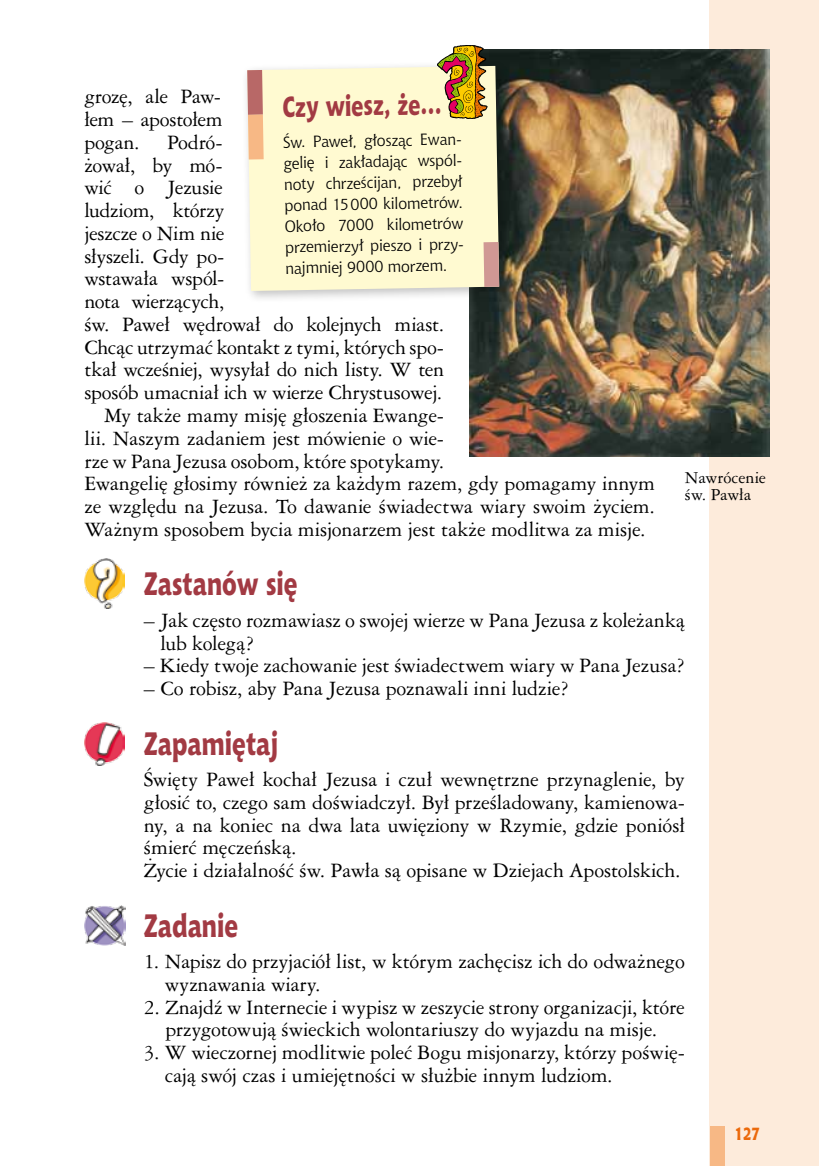
<style>
.page{position:relative;width:819px;height:1166px;background:#fff}
.page>*{position:absolute;margin:0;border:0;box-sizing:border-box;transform-origin:0 0}
.t1{font:31.5px "Chianti X Bd PL";color:#a23a43;scale:.75 1}
.t2{font:28px "Chianti X Bd PL";color:#a23a43;scale:.75 1}
.t3{font:19.25px/22.8px "Ameri Garmnd PL";letter-spacing:-.01em;color:#000}
.t4{font:19.25px "Ameri Garmnd PL";letter-spacing:-.03em;color:#000}
.t5{font:17.5px "Chianti X Bd PL";color:#eb690b;scale:.75 1}
.t6{font:15.75px/21px "Chianti PL";color:#000}
.t7{font:15.75px/17.5px "Ameri Garmnd PL";letter-spacing:-.005em;color:#000}
</style>
<div class="page">
<div style="left:709px;top:0;width:110px;height:1166px;background:#fdebdb"></div>
<div style="left:709px;top:1126px;width:15px;height:40px;background:#f7b885"></div>
<img style="left:469px;top:50px;width:300px;height:406px">
<img style="left:84px;top:722px;width:40px;height:43px">
<img style="left:84px;top:905px;width:41px;height:41px">
<img style="left:84px;top:558px;width:40px;height:51px">
<div style="left:241px;top:60px;width:271px;height:244px;background:#000;opacity:.25"></div>
<div style="left:247px;top:66px;width:252px;height:225px;background:#fffad1"></div>
<svg style="left:483px;top:242px;width:16px;height:45px"></svg>
<svg style="left:247px;top:70px;width:17px;height:89px;background:#db9c82"></svg>
<svg style="left:437px;top:45px;width:50px;height:74px;background:#bd944b"></svg>
<p class="t3" style="left:84px;top:85px;width:140px">grozę, ale Paw&shy;łem – apostołem pogan.</p>
<h2 class="t2" style="left:282px;top:89px;width:213px;rotate:-1deg">Czy wiesz, że…</h2>
<p class="t6" style="left:283px;top:131px;width:183px;rotate:-1deg">Św. Paweł, głosząc Ewan&shy;gelię i zakładając wspól&shy;noty chrześcijan, przebył ponad 15000 kilometrów.<br>Około 7000 kilometrów przemierzył pieszo i przy&shy;najmniej 9000 morzem.</p>
<p class="t3" style="left:167px;top:130px;width:57px">Podró-</p>
<p class="t4" style="left:84px;top:152px;width:140px">żował, by mó-</p>
<p class="t3" style="left:84px;top:176px;width:140px">wić o Jezusie</p>
<p class="t3" style="left:84px;top:199px;width:142px">ludziom, którzy</p>
<p class="t3" style="left:84px;top:221px;width:142px">jeszcze o Nim nie</p>
<p class="t3" style="left:84px;top:244px;width:141px">słyszeli. Gdy po-</p>
<p class="t3" style="left:84px;top:267px;width:142px">wstawała wspól-</p>
<p class="t3" style="left:84px;top:290px;width:142px">nota wierzących,</p>
<p class="t3" style="left:84px;top:312px;width:361px">św. Paweł wędrował do kolejnych miast.</p>
<p class="t3" style="left:84px;top:335px;width:359px">Chcąc utrzymać kontakt z tymi, których spo-</p>
<p class="t3" style="left:84px;top:358px;width:361px">tkał wcześniej, wysyłał do nich listy. W ten</p>
<p class="t3" style="left:84px;top:381px;width:359px">sposób umacniał ich w wierze Chrystusowej.</p>
<p class="t3" style="left:104px;top:403px;width:341px">My także mamy misję głoszenia Ewange-</p>
<p class="t3" style="left:84px;top:426px;width:361px">lii. Naszym zadaniem jest mówienie o wie-</p>
<p class="t3" style="left:84px;top:449px;width:361px">rze w Pana Jezusa osobom, które spotykamy.</p>
<p class="t3" style="left:84px;top:472px;width:572px">Ewangelię głosimy również za każdym razem, gdy pomagamy innym</p>
<p class="t3" style="left:84px;top:494px;width:572px">ze względu na Jezusa. To dawanie świadectwa wiary swoim życiem.</p>
<p class="t3" style="left:84px;top:517px;width:562px">Ważnym sposobem bycia misjonarzem jest także modlitwa za misje.</p>
<h1 class="t1" style="left:144px;top:564px;width:206px">Zastanów się</h1>
<p class="t3" style="left:160px;top:608px;width:526px;text-indent:-16px">– Jak często rozmawiasz o swojej wierze w Pana Jezusa z koleżanką lub kolegą?</p>
<p class="t3" style="left:144px;top:654px;width:542px">– Kiedy twoje zachowanie jest świadectwem wiary w Pana Jezusa?</p>
<p class="t3" style="left:144px;top:676px;width:426px">– Co robisz, aby Pana Jezusa poznawali inni ludzie?</p>
<h1 class="t1" style="left:144px;top:723px;width:181px">Zapamiętaj</h1>
<p class="t3" style="left:144px;top:767px;width:542px">Święty Paweł kochał Jezusa i czuł wewnętrzne przynaglenie, by głosić to, czego sam doświadczył. Był prześladowany, kamienowa&shy;ny, a na koniec na dwa lata uwięziony w Rzymie, gdzie poniósł śmierć męczeńską.<br>Życie i działalność św. Pawła są opisane w Dziejach Apostolskich.</p>
<h1 class="t1" style="left:144px;top:905px;width:127px">Zadanie</h1>
<p class="t3" style="left:165px;top:949px;width:521px;text-indent:-21px">1. Napisz do przyjaciół list, w którym zachęcisz ich do odważnego wyznawania wiary.</p>
<p class="t3" style="left:144px;top:995px;width:542px;text-align:center">2. Znajdź w Internecie i wypisz w zeszycie strony organizacji, które przygotowują świeckich wolontariuszy do wyjazdu na misje.</p>
<p class="t3" style="left:165px;top:1040px;width:521px;text-indent:-21px">3. W wieczornej modlitwie poleć Bogu misjonarzy, którzy poświę&shy;cają swój czas i umiejętności w służbie innym ludziom.</p>
<p class="t7" style="left:685px;top:468px;width:82px">Nawrócenie św. Pawła</p>
<p class="t5" style="left:734px;top:1123px;width:35px">127</p>
</div>
